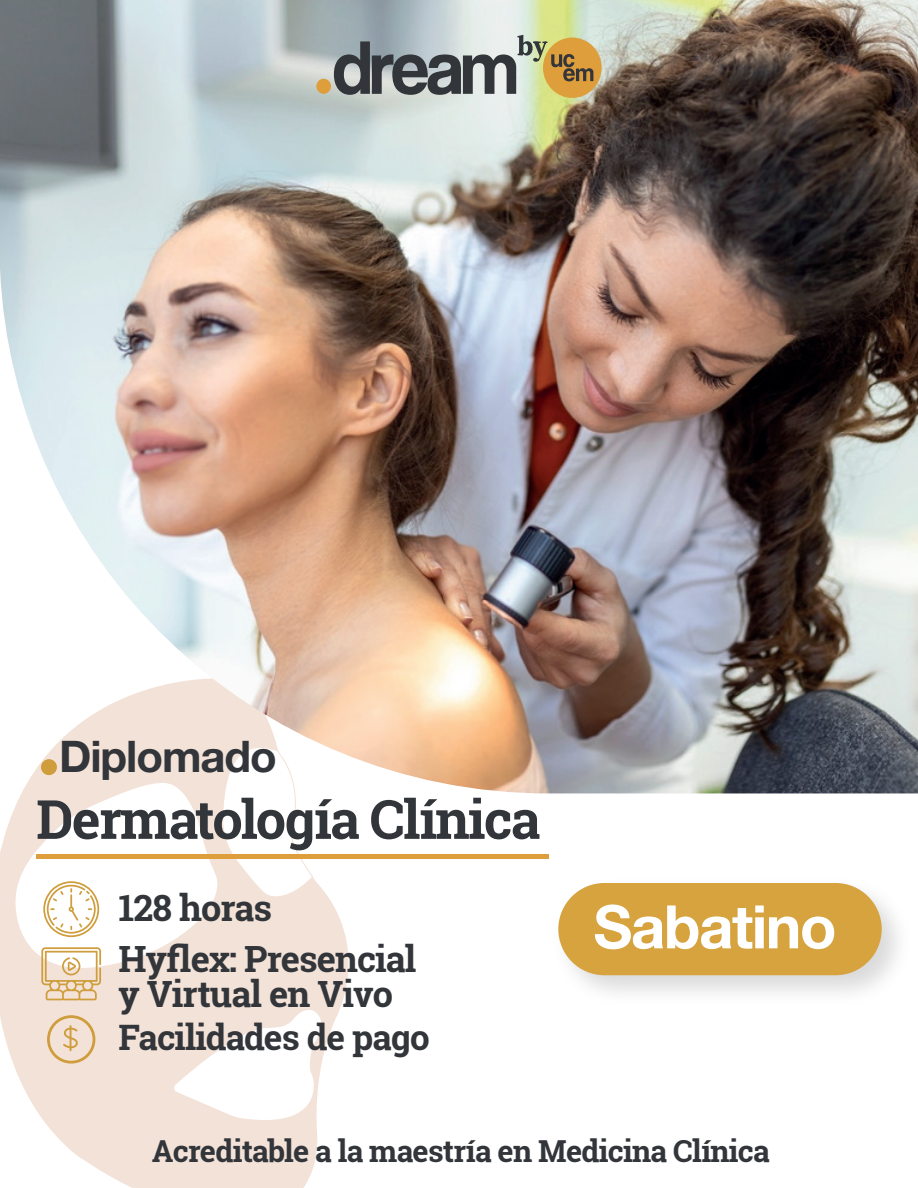
<style>
.page{position:relative;width:918px;height:1188px;background:#fff}
.page>*{position:absolute;margin:0;border:0;box-sizing:border-box;transform-origin:0 0}
.t1{font:700 60px "Helvetica Neue LT Std";letter-spacing:-.025em;color:#fff}
.t2{font:700 54px "Roboto Slab";letter-spacing:-.03em;color:#323539}
.t3{font:700 43.65px "Helvetica Neue LT Std";letter-spacing:-.025em;color:#323539}
.t4{font:700 36.15px/50.4px "Roboto Slab";letter-spacing:-.025em;color:#323539}
.t5{font:700 35.1px "Roboto Slab";letter-spacing:-.025em;color:#323539}
.t6{font:700 30.3px "Roboto Slab";letter-spacing:-.025em;color:#323539}
</style>
<div class="page">
<svg style="left:0;top:793px;width:348px;height:395px;fill:#f3e2d8"></svg>
<img style="left:0;top:0;width:918px;height:793px">
<img style="left:558px;top:883px;width:341px;height:110px">
<div style="left:558px;top:883px;width:324px;height:92px;background:#d6a33f;border-radius:46px"></div>
<div style="left:316px;top:79px;width:15px;height:15px;background:#df9e3c;border-radius:50%"></div>
<div style="left:543px;top:38px;width:59px;height:60px;background:#df9e3c;border-radius:50%"></div>
<svg style="left:334px;top:35px;width:259px;height:60px;background:#999786"></svg>
<svg style="left:47px;top:1015px;width:48px;height:49px;background:#ead2b4"></svg>
<svg style="left:43px;top:881px;width:56px;height:56px"></svg>
<svg style="left:41px;top:947px;width:60px;height:53px"></svg>
<div style="left:41px;top:759px;width:16px;height:16px;background:#cf9d3c;border-radius:50%"></div>
<div style="left:36px;top:854px;width:512px;height:5px;background:#df9e3c"></div>
<h3 class="t3" style="left:59px;top:729px;width:219px">Diplomado</h3>
<h2 class="t2" style="left:36px;top:782px;width:506px">Dermatología Clínica</h2>
<p class="t4" style="left:118px;top:883px;width:300px">128 horas<br>Hyflex: Presencial</p>
<p class="t4" style="left:118px;top:968px;width:276px">y Virtual en Vivo</p>
<p class="t5" style="left:118px;top:1013px;width:313px">Facilidades de pago</p>
<h1 class="t1" style="left:593px;top:890px;width:245px">Sabatino</h1>
<p class="t6" style="left:152px;top:1130px;width:619px">Acreditable a la maestría en Medicina Clínica</p>
</div>
